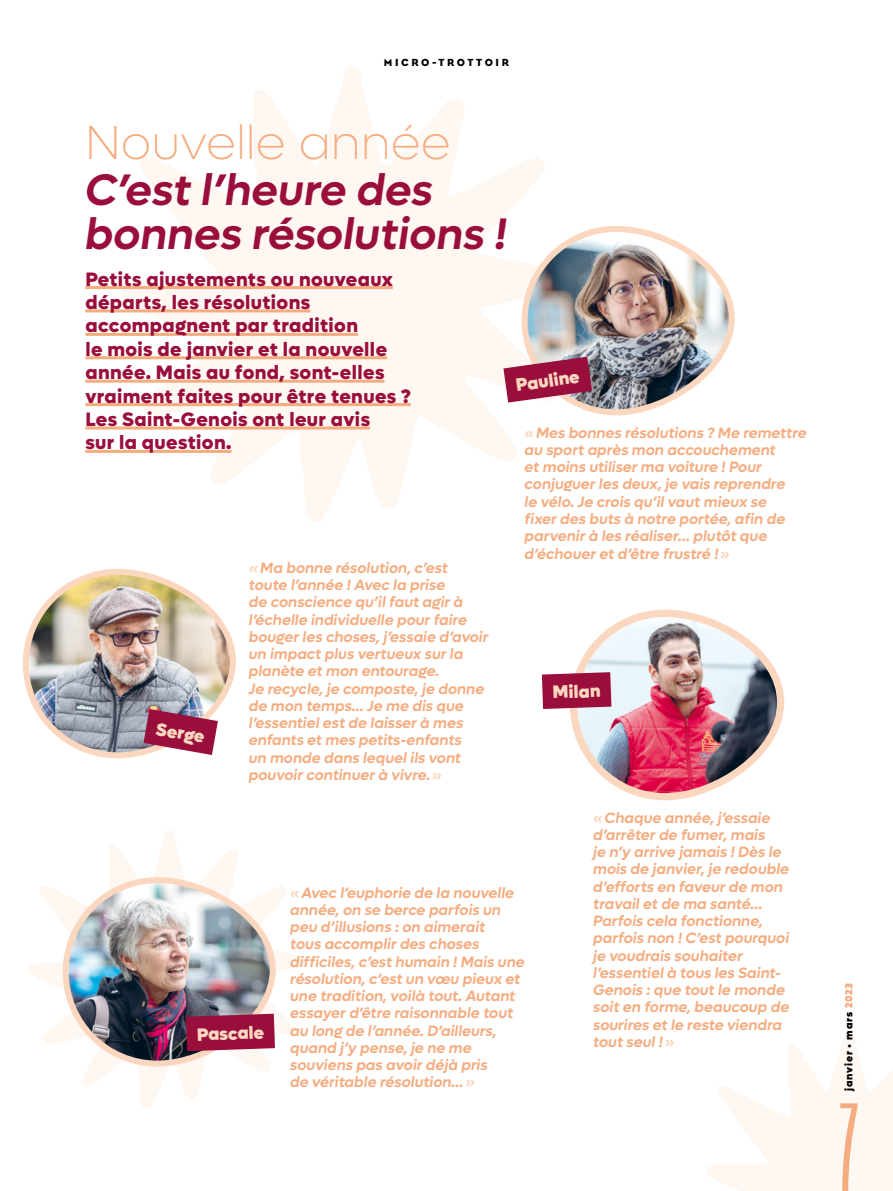
<style>
.page{position:relative;width:893px;height:1191px;background:#fff}
.page>*{position:absolute;margin:0;border:0;box-sizing:border-box;transform-origin:0 0}
.t1{font:500 93.9px "Tusker Grotesk 2500";color:#f5ac7f}
.Grand_titre_1{font:200 48px "Lufga";color:#f5ac7f}
.Grand_titre_1-2{font:italic 600 44.25px/43.5px "Lufga";color:#9a0e3c}
.Chapo-souligné{font:800 19.5px/23.4px "Lufga";letter-spacing:.02em;color:#9a0e3c}
.Breves-Surtitre{font:900 18px "Lufga";color:#fbd7bf}
.Breves-Surtitre-2{font:italic 600 15px/17.2px "Lufga";color:#f5ac7f}
.t2{font:900 10.5px "Lufga";letter-spacing:.08em;color:#000}
.t3{font:10.5px "Eagle";letter-spacing:.25em;color:#000}
.s1{color:#fbd7bf}
.s2{color:#f5ac7f}
</style>
<div class="page">
<hr style="left:0;top:0;width:1px;height:1191px;background:#feefe5">
<svg style="left:120px;top:65px;width:425px;height:457px;fill:#fef7f2"></svg>
<svg style="left:707px;top:1030px;width:186px;height:161px"></svg>
<svg style="left:28px;top:830px;width:277px;height:278px"></svg>
<hr style="left:85px;top:286px;width:308px;height:3px;background:#f5ac7f">
<hr style="left:85px;top:309px;width:225px;height:3px;background:#f5ac7f">
<hr style="left:85px;top:333px;width:273px;height:3px;background:#f5ac7f">
<hr style="left:85px;top:356px;width:302px;height:3px;background:#f5ac7f">
<hr style="left:85px;top:380px;width:299px;height:3px;background:#f5ac7f">
<hr style="left:85px;top:403px;width:326px;height:3px;background:#f5ac7f">
<hr style="left:85px;top:426px;width:285px;height:3px;background:#f5ac7f">
<hr style="left:85px;top:450px;width:146px;height:3px;background:#f5ac7f">
<img style="left:525px;top:231px;width:203px;height:181px">
<div style="left:522px;top:226px;width:213px;height:189px;border:6px solid #fbd7bf;border-radius:91px"></div>
<img style="left:573px;top:613px;width:208px;height:183px;border-radius:91px">
<div style="left:570px;top:609px;width:214px;height:191px;border:7px solid #fbd7bf;border-radius:91px"></div>
<img style="left:26px;top:572px;width:207px;height:183px;border-radius:91px">
<div style="left:23px;top:569px;width:213px;height:189px;border:6px solid #fbd7bf;border-radius:91px"></div>
<img style="left:66px;top:880px;width:207px;height:183px;border-radius:91px">
<div style="left:63px;top:877px;width:213px;height:189px;border:6px solid #fbd7bf;border-radius:91px"></div>
<svg style="left:503px;top:357px;width:89px;height:45px"></svg>
<svg style="left:143px;top:709px;width:75px;height:46px"></svg>
<svg style="left:542px;top:672px;width:69px;height:37px"></svg>
<svg style="left:186px;top:1013px;width:89px;height:38px"></svg>
<div style="left:381px;top:62px;width:131px;height:7px;background:#fff"></div>
<p class="t3" style="left:384px;top:56px;width:127px">MICRO-TROTTOIR</p>
<p class="Grand_titre_1" style="left:85px;top:116px;width:367px">Nouvelle année</p>
<p class="Grand_titre_1-2" style="left:85px;top:168px;width:423px">C’est l’heure des bonnes résolutions !</p>
<p class="Chapo-souligné" style="left:85px;top:267px;width:327px">Petits ajustements ou nouveaux départs, les résolutions accompagnent par tradition<br>le mois de janvier et la nouvelle année. Mais au fond, sont-elles vraiment faites pour être tenues ?<br>Les Saint-Genois ont leur avis<br>sur la question.</p>
<p class="Breves-Surtitre" style="left:158px;top:717px;width:51px;rotate:10deg">Serge</p>
<p class="Breves-Surtitre-2" style="left:249px;top:559px;width:241px"><span class="s1">«</span>Ma bonne résolution, c’est toute l’année ! Avec la prise<br>de conscience qu’il faut agir à l’échelle individuelle pour faire bouger les choses, j’essaie d’avoir un impact plus vertueux sur la planète et mon entourage.<br>Je recycle, je composte, je donne de mon temps… Je me dis que l’essentiel est de laisser à mes enfants et mes petits-enfants<br>un monde dans lequel ils vont pouvoir continuer à vivre.<span class="s1">»</span></p>
<p class="Breves-Surtitre" style="left:514px;top:374px;width:66px;rotate:-8deg">Pauline</p>
<p class="Breves-Surtitre-2" style="left:525px;top:424px;width:284px"><span class="s1">«</span>Mes bonnes résolutions ? Me remettre au sport après mon accouchement<br>et moins utiliser ma voiture ! Pour conjuguer les deux, je vais reprendre<br>le vélo. Je crois qu’il vaut mieux se<br>fixer des buts à notre portée, afin de parvenir à les réaliser… plutôt que d’échouer et d’être frustré !<span class="s1">»</span></p>
<p class="Breves-Surtitre" style="left:552px;top:681px;width:49px;rotate:-2deg">Milan</p>
<p class="Breves-Surtitre" style="left:196px;top:1023px;width:69px;rotate:-2deg">Pascale</p>
<p class="Breves-Surtitre-2" style="left:290px;top:883px;width:236px"><span class="s1">«</span>Avec l’euphorie de la nouvelle année, on se berce parfois un peu d’illusions : on aimerait<br>tous accomplir des choses difficiles, c’est humain ! Mais une résolution, c’est un vœu pieux et une tradition, voilà tout. Autant essayer d’être raisonnable tout au long de l’année. D’ailleurs, quand j’y pense, je ne me souviens pas avoir déjà pris<br>de véritable résolution…<span class="s1">»</span></p>
<p class="Breves-Surtitre-2" style="left:593px;top:808px;width:198px"><span class="s1">«</span>Chaque année, j’essaie d’arrêter de fumer, mais<br>je n’y arrive jamais ! Dès le mois de janvier, je redouble d’efforts en faveur de mon travail et de ma santé…<br>Parfois cela fonctionne, parfois non ! C’est pourquoi je voudrais souhaiter l’essentiel à tous les Saint-<br>Genois : que tout le monde soit en forme, beaucoup de sourires et le reste viendra tout seul !<span class="s1">»</span></p>
<p class="t2" style="left:843px;top:1091px;width:110px;rotate:-90deg">janvier • mars <span class="s2">2023</span></p>
<h1 class="t1" style="left:839px;top:1093px;width:20px">7</h1>
</div>
